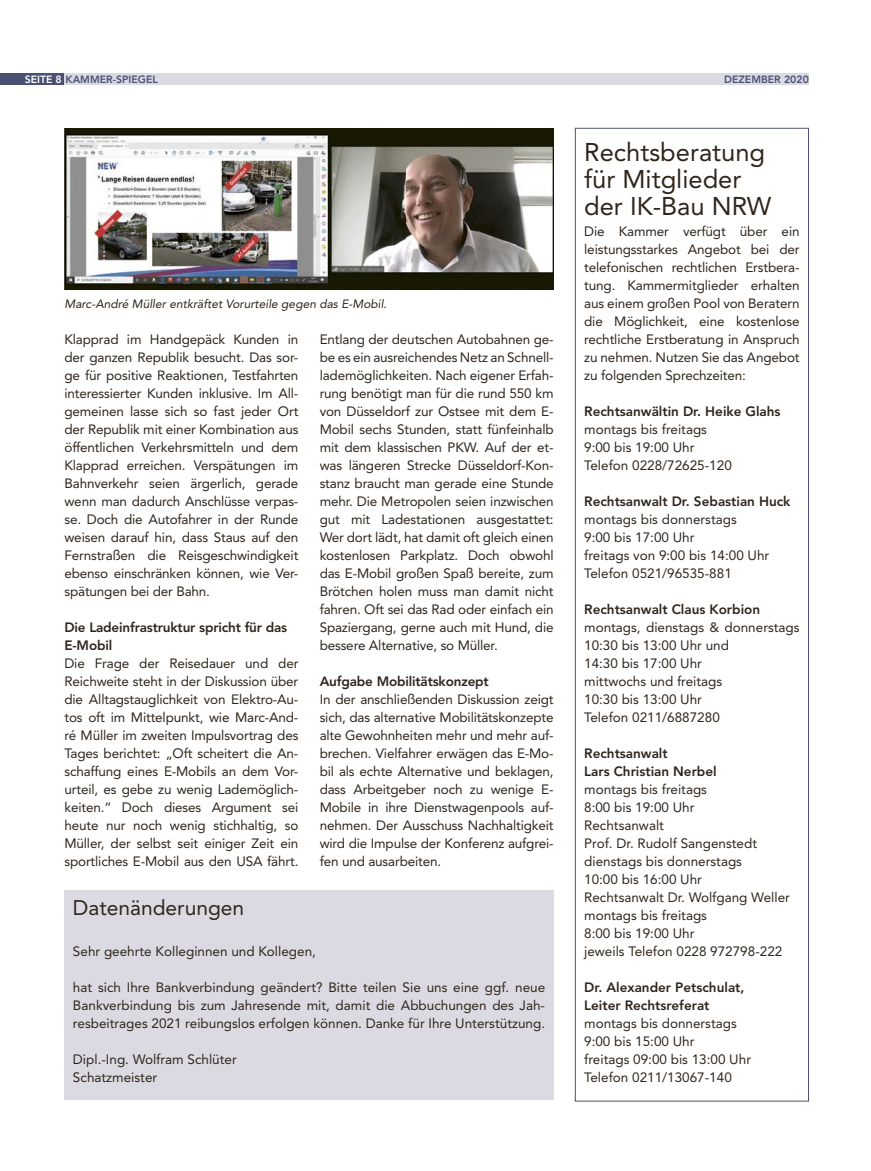
<style>
.page{position:relative;width:871px;height:1171px;background:#fff}
.page>*{position:absolute;margin:0;border:0;box-sizing:border-box;transform-origin:0 0}
.t1{font:25.5px/27px "Avenir LT Std";color:#2f251b}
.t2{font:21px "Avenir LT Std";color:#2f251b}
.t3{font:13.5px/18px "Avenir LT Std";color:#2f251b;text-align:justify}
.t4{font:800 13.5px/18px "Avenir LT Std";color:#2f251b}
.t5{font:italic 12px "Avenir LT Std";color:#2f251b}
.t6{font:800 10.5px "Avenir LT Std";color:#495072}
.s1{color:#fff}
</style>
<div class="page">
<div style="left:63px;top:73px;width:745px;height:11px;background:#dbd9e2"></div>
<div style="left:0;top:73px;width:64px;height:11px;background:#495072"></div>
<img style="left:64px;top:128px;width:489px;height:162px">
<div style="left:64px;top:890px;width:489px;height:209px;background:#dbd9e2"></div>
<div style="left:575px;top:128px;width:234px;height:973px;border:1px solid #495072"></div>
<p class="t6" style="left:25px;top:73px;width:134px"><span class="s1">SEITE 8</span> KAMMER-SPIEGEL</p>
<p class="t6" style="left:724px;top:73px;width:86px">DEZEMBER 2020</p>
<p class="t5" style="left:64px;top:297px;width:324px">Marc-André Müller entkräftet Vorurteile gegen das E-Mobil.</p>
<p class="t3" style="left:64px;top:330px;width:235px">Klapprad im Handgepäck Kunden in der ganzen Republik besucht. Das sor&shy;ge für positive Reaktionen, Testfahrten interessierter Kunden inklusive. Im All&shy;gemeinen lasse sich so fast jeder Ort der Republik mit einer Kombination aus öffentlichen Verkehrsmitteln und dem Klapprad erreichen. Verspätungen im Bahnverkehr seien ärgerlich, gerade wenn man dadurch Anschlüsse verpas&shy;se. Doch die Autofahrer in der Runde weisen darauf hin, dass Staus auf den Fernstraßen die Reisgeschwindigkeit ebenso einschränken können, wie Ver&shy;spätungen bei der Bahn.</p>
<p class="t4" style="left:64px;top:618px;width:224px">Die Ladeinfrastruktur spricht für das<br>E-Mobil</p>
<p class="t3" style="left:64px;top:654px;width:235px">Die Frage der Reisedauer und der Reichweite steht in der Diskussion über die Alltagstauglichkeit von Elektro-Au&shy;tos oft im Mittelpunkt, wie Marc-And&shy;ré Müller im zweiten Impulsvortrag des Tages berichtet: „Oft scheitert die An&shy;schaffung eines E-Mobils an dem Vor&shy;urteil, es gebe zu wenig Lademöglich&shy;keiten.“ Doch dieses Argument sei heute nur noch wenig stichhaltig, so Müller, der selbst seit einiger Zeit ein sportliches E-Mobil aus den USA fährt.</p>
<p class="t3" style="left:320px;top:330px;width:235px">Entlang der deutschen Autobahnen ge&shy;be es ein ausreichendes Netz an Schnell&shy;lademöglichkeiten. Nach eigener Erfah&shy;rung benötigt man für die rund 550 km von Düsseldorf zur Ostsee mit dem E-Mobil sechs Stunden, statt fünfeinhalb mit dem klassischen PKW. Auf der et&shy;was längeren Strecke Düsseldorf-Kon&shy;stanz braucht man gerade eine Stunde mehr. Die Metropolen seien inzwischen gut mit Ladestationen ausgestattet:<br>Wer dort lädt, hat damit oft gleich einen kostenlosen Parkplatz. Doch obwohl das E-Mobil großen Spaß bereite, zum Brötchen holen muss man damit nicht fahren. Oft sei das Rad oder einfach ein Spaziergang, gerne auch mit Hund, die bessere Alternative, so Müller.</p>
<p class="t4" style="left:320px;top:672px;width:171px">Aufgabe Mobilitätskonzept</p>
<p class="t3" style="left:320px;top:690px;width:235px">In der anschließenden Diskussion zeigt sich, das alternative Mobilitätskonzepte alte Gewohnheiten mehr und mehr auf&shy;brechen. Vielfahrer erwägen das E-Mo&shy;bil als echte Alternative und beklagen, dass Arbeitgeber noch zu wenige E-Mobile in ihre Dienstwagenpools auf&shy;nehmen. Der Ausschuss Nachhaltigkeit wird die Impulse der Konferenz aufgrei&shy;fen und ausarbeiten.</p>
<h2 class="t2" style="left:73px;top:895px;width:173px">Datenänderungen</h2>
<p class="t3" style="left:73px;top:942px;width:244px">Sehr geehrte Kolleginnen und Kollegen,</p>
<p class="t3" style="left:73px;top:978px;width:474px">hat sich Ihre Bankverbindung geändert? Bitte teilen Sie uns eine ggf. neue Bankverbindung bis zum Jahresende mit, damit die Abbuchungen des Jah&shy;resbeitrages 2021 reibungslos erfolgen können. Danke für Ihre Unterstützung.</p>
<p class="t3" style="left:73px;top:1050px;width:165px">Dipl.-Ing. Wolfram Schlüter<br>Schatzmeister</p>
<h1 class="t1" style="left:584px;top:138px;width:189px">Rechtsberatung für Mitglieder der IK-Bau NRW</h1>
<p class="t3" style="left:584px;top:222px;width:217px">Die Kammer verfügt über ein leistungsstarkes Angebot bei der telefonischen rechtlichen Erstbera&shy;tung. Kammermitglieder erhalten aus einem großen Pool von Beratern die Möglichkeit, eine kostenlose rechtliche Erstberatung in Anspruch zu nehmen. Nutzen Sie das Angebot zu folgenden Sprechzeiten:</p>
<p class="t4" style="left:584px;top:402px;width:198px">Rechtsanwältin Dr. Heike Glahs</p>
<p class="t3" style="left:584px;top:420px;width:149px;text-align:left">montags bis freitags<br>9:00 bis 19:00 Uhr<br>Telefon 0228/72625-120</p>
<p class="t4" style="left:584px;top:492px;width:208px">Rechtsanwalt Dr. Sebastian Huck</p>
<p class="t3" style="left:584px;top:510px;width:187px;text-align:left">montags bis donnerstags<br>9:00 bis 17:00 Uhr<br>freitags von 9:00 bis 14:00 Uhr<br>Telefon 0521/96535-881</p>
<p class="t4" style="left:584px;top:600px;width:177px">Rechtsanwalt Claus Korbion</p>
<p class="t3" style="left:584px;top:618px;width:217px;text-align:left">montags, dienstags &amp; donnerstags<br>10:30 bis 13:00 Uhr und<br>14:30 bis 17:00 Uhr<br>mittwochs und freitags<br>10:30 bis 13:00 Uhr<br>Telefon 0211/6887280</p>
<p class="t4" style="left:584px;top:744px;width:134px">Rechtsanwalt<br>Lars Christian Nerbel</p>
<p class="t3" style="left:584px;top:780px;width:207px;text-align:left">montags bis freitags<br>8:00 bis 19:00 Uhr<br>Rechtsanwalt<br>Prof. Dr. Rudolf Sangenstedt dienstags bis donnerstags<br>10:00 bis 16:00 Uhr<br>Rechtsanwalt Dr. Wolfgang Weller montags bis freitags<br>8:00 bis 19:00 Uhr<br>jeweils Telefon 0228 972798-222</p>
<p class="t4" style="left:584px;top:978px;width:162px">Dr. Alexander Petschulat,<br>Leiter Rechtsreferat</p>
<p class="t3" style="left:584px;top:1014px;width:168px;text-align:left">montags bis donnerstags<br>9:00 bis 15:00 Uhr<br>freitags 09:00 bis 13:00 Uhr<br>Telefon 0211/13067-140</p>
</div>
